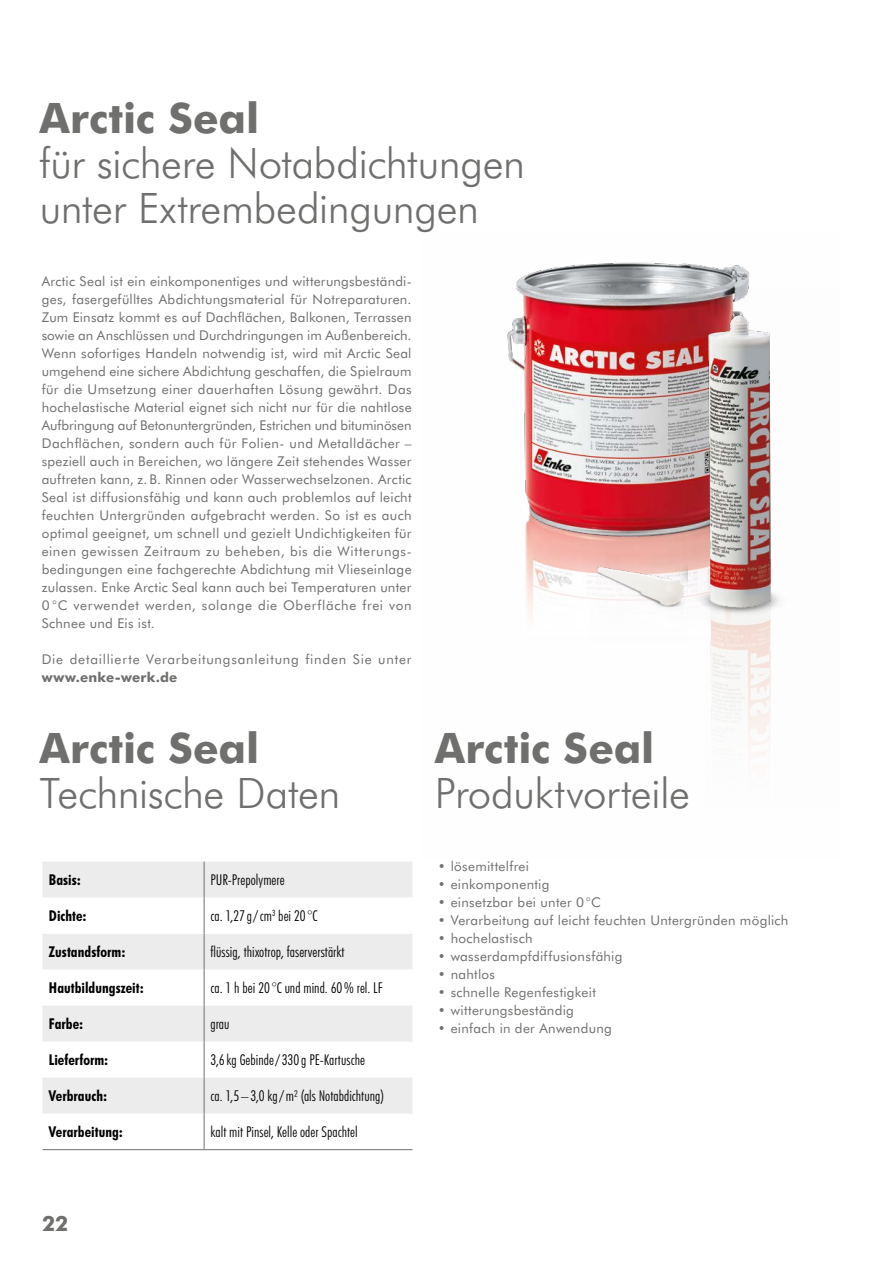
<style>
.page{position:relative;width:893px;height:1263px;background:#fff}
.page>*{position:absolute;margin:0;border:0;box-sizing:border-box;transform-origin:0 0}
.t1{font:300 42px/45px "Futura BT";letter-spacing:-.01em;color:#6f6f6e}
.t2{font:700 42px "Futura BT";color:#6f6f6e}
.t3{font:700 21px "Futura BT";color:#6f6f6e}
.t4{font:300 condensed 15px "Futura BT";letter-spacing:.005em;color:#000}
.t5{font:700 condensed 15px "Futura BT";letter-spacing:.005em;color:#000}
.t6{font:13.5px/18px "Futura BT";letter-spacing:.025em;color:#6f6f6e;text-align:justify}
.t7{font:13.5px "Futura BT";letter-spacing:.06em;color:#6f6f6e}
.t8{font:700 13.5px "Futura BT";letter-spacing:.015em;color:#6f6f6e}
</style>
<div class="page">
<img style="left:507px;top:262px;width:243px;height:353px">
<img style="left:589px;top:561px;width:98px;height:54px">
<img style="left:711px;top:670px;width:60px;height:86px">
<img style="left:694px;top:286px;width:86px;height:384px">
<svg style="left:43px;top:862px;width:369px;height:108px"></svg>
<svg style="left:43px;top:1006px;width:369px;height:108px"></svg>
<hr style="left:204px;top:862px;width:1px;height:36px;background:#6f6f6e">
<hr style="left:204px;top:898px;width:1px;height:36px;background:#6f6f6e">
<hr style="left:204px;top:934px;width:1px;height:36px;background:#6f6f6e">
<hr style="left:204px;top:970px;width:1px;height:36px;background:#6f6f6e">
<hr style="left:204px;top:1006px;width:1px;height:36px;background:#6f6f6e">
<hr style="left:204px;top:1042px;width:1px;height:36px;background:#6f6f6e">
<hr style="left:204px;top:1078px;width:1px;height:36px;background:#6f6f6e">
<hr style="left:204px;top:1114px;width:1px;height:35px;background:#6f6f6e">
<hr style="left:43px;top:1149px;width:161px;height:1px;background:#6f6f6e">
<hr style="left:204px;top:1149px;width:208px;height:1px;background:#6f6f6e">
<h1 class="t2" style="left:40px;top:92px;width:221px">Arctic Seal</h1>
<h1 class="t1" style="left:40px;top:140px;width:487px">für sichere Notabdichtungen unter Extrembedingungen</h1>
<p class="t6" style="left:42px;top:272px;width:371px">Arctic Seal ist ein einkomponentiges und witterungsbeständi&shy;ges, fasergefülltes Abdichtungsmaterial für Notreparaturen.<br>Zum Einsatz kommt es auf Dachflächen, Balkonen, Terrassen sowie an Anschlüssen und Durchdringungen im Außenbereich.<br>Wenn sofortiges Handeln notwendig ist, wird mit Arctic Seal umgehend eine sichere Abdichtung geschaffen, die Spielraum für die Umsetzung einer dauerhaften Lösung gewährt. Das hochelastische Material eignet sich nicht nur für die nahtlose Aufbringung auf Betonuntergründen, Estrichen und bituminösen Dachflächen, sondern auch für Folien- und Metalldächer – speziell auch in Bereichen, wo längere Zeit stehendes Wasser auftreten kann, z. B. Rinnen oder Wasserwechselzonen. Arctic Seal ist diffusionsfähig und kann auch problemlos auf leicht feuchten Untergründen aufgebracht werden. So ist es auch optimal geeignet, um schnell und gezielt Undichtigkeiten für einen gewissen Zeitraum zu beheben, bis die Witterungs&shy;bedingungen eine fachgerechte Abdichtung mit Vlieseinlage zulassen. Enke Arctic Seal kann auch bei Temperaturen unter 0 °C verwendet werden, solange die Oberfläche frei von Schnee und Eis ist.</p>
<p class="t7" style="left:42px;top:650px;width:371px">Die detaillierte Verarbeitungsanleitung finden Sie unter</p>
<p class="t8" style="left:42px;top:668px;width:137px">www.enke-werk.de</p>
<h1 class="t2" style="left:40px;top:722px;width:221px">Arctic Seal</h1>
<h1 class="t1" style="left:40px;top:770px;width:302px">Technische Daten</h1>
<p class="t5" style="left:49px;top:871px;width:33px">Basis:</p>
<p class="t4" style="left:210px;top:871px;width:76px">PUR-Prepolymere</p>
<p class="t5" style="left:49px;top:907px;width:39px">Dichte:</p>
<p class="t4" style="left:210px;top:907px;width:109px">ca. 1,27g/cm<sup>3</sup> bei 20°C</p>
<p class="t5" style="left:49px;top:943px;width:78px">Zustandsform:</p>
<p class="t4" style="left:210px;top:943px;width:136px">flüssig, thixotrop, faserverstärkt</p>
<p class="t5" style="left:49px;top:979px;width:96px">Hautbildungszeit:</p>
<p class="t4" style="left:210px;top:979px;width:174px">ca. 1 h bei 20°C und mind. 60% rel. LF</p>
<p class="t5" style="left:49px;top:1015px;width:36px">Farbe:</p>
<p class="t4" style="left:210px;top:1015px;width:20px">grau</p>
<p class="t5" style="left:49px;top:1051px;width:61px">Lieferform:</p>
<p class="t4" style="left:210px;top:1051px;width:156px">3,6kg Gebinde/330g PE-Kartusche</p>
<p class="t5" style="left:49px;top:1087px;width:60px">Verbrauch:</p>
<p class="t4" style="left:210px;top:1087px;width:175px">ca. 1,5 – 3,0 kg/m² (als Notabdichtung)</p>
<p class="t5" style="left:49px;top:1123px;width:76px">Verarbeitung:</p>
<p class="t4" style="left:210px;top:1123px;width:149px">kalt mit Pinsel, Kelle oder Spachtel</p>
<h1 class="t2" style="left:435px;top:722px;width:221px">Arctic Seal</h1>
<h1 class="t1" style="left:435px;top:770px;width:257px">Produktvorteile</h1>
<p class="t6" style="left:438px;top:857px;width:93px">• lösemittelfrei</p>
<p class="t6" style="left:438px;top:875px;width:113px">• einkomponentig</p>
<p class="t6" style="left:438px;top:893px;width:164px">• einsetzbar bei unter 0 °C</p>
<p class="t6" style="left:438px;top:911px;width:352px">• Verarbeitung auf leicht feuchten Untergründen möglich</p>
<p class="t6" style="left:438px;top:929px;width:96px">• hochelastisch</p>
<p class="t6" style="left:438px;top:947px;width:186px">• wasserdampfdiffusionsfähig</p>
<p class="t6" style="left:438px;top:965px;width:59px">• nahtlos</p>
<p class="t6" style="left:438px;top:983px;width:159px">• schnelle Regenfestigkeit</p>
<p class="t6" style="left:438px;top:1001px;width:137px">• witterungsbeständig</p>
<p class="t6" style="left:438px;top:1019px;width:175px">• einfach in der Anwendung</p>
<h2 class="t3" style="left:42px;top:1210px;width:28px">22</h2>
</div>
